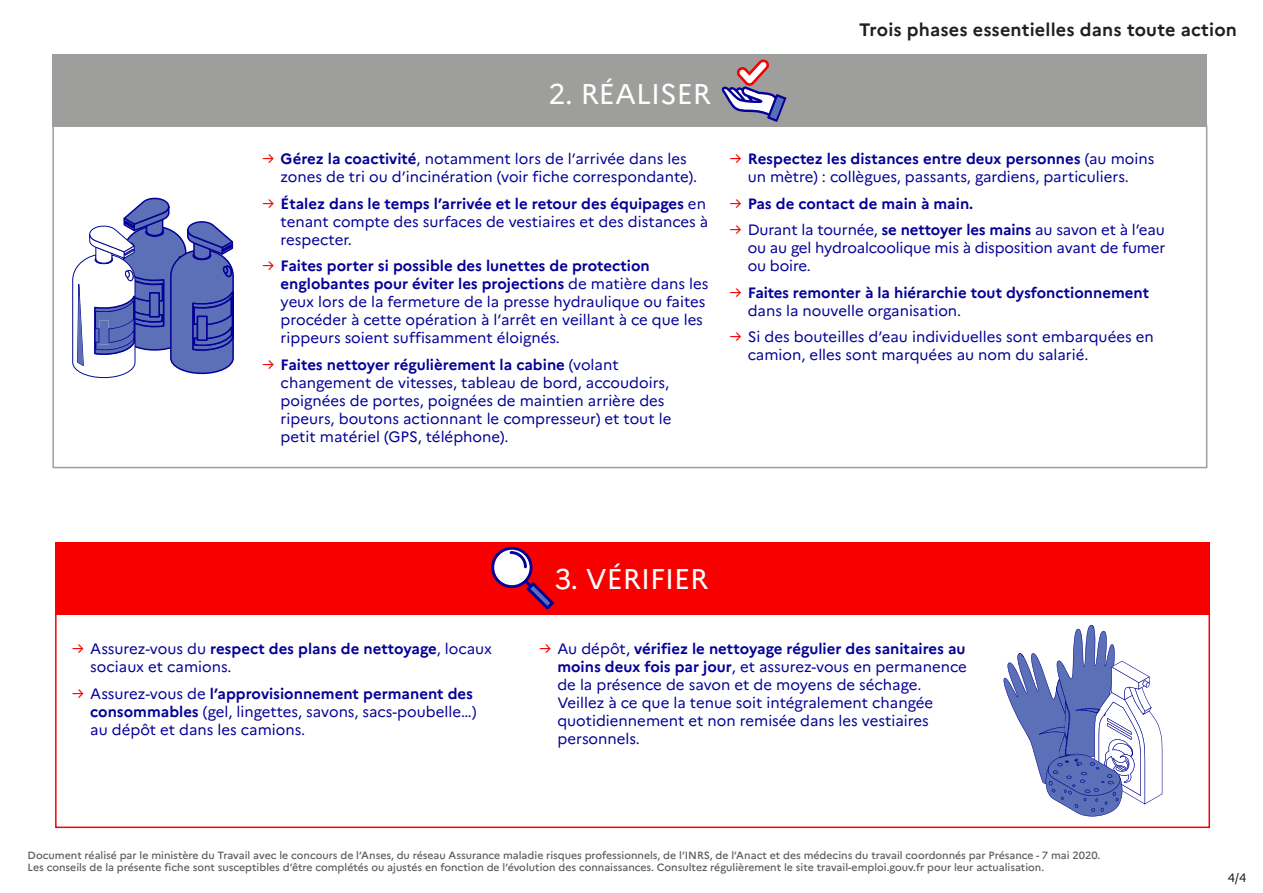
<style>
.page{position:relative;width:1263px;height:893px;background:#fff}
.page>*{position:absolute;margin:0;border:0;box-sizing:border-box;transform-origin:0 0}
.titre_1{font:28.5px "Marianne";color:#fff}
.t1{font:700 18px "Marianne";letter-spacing:.01em;color:#231f20}
.t2{font:15px/18px "Marianne";color:#050096}
.t3{font:700 15px/18px "Marianne";color:#050096}
.t4{font:12px "Marianne";color:#231f20}
.légendes{font:500 10.5px "Marianne";color:#5a5d5d}
.s1{color:#f70000}
.s2{font-weight:700}
.s3{font-weight:400;color:#f70000}
.s4{font-weight:400}
</style>
<div class="page">
<div style="left:52px;top:54px;width:1155px;height:72px;background:#9e9e9c"></div>
<div style="left:52px;top:125px;width:1155px;height:343px;border:2px solid #9e9e9c"></div>
<div style="left:55px;top:542px;width:1155px;height:72px;background:#f70000"></div>
<div style="left:55px;top:613px;width:1155px;height:215px;border:2px solid #f70000"></div>
<svg style="left:491px;top:547px;width:63px;height:63px"></svg>
<svg style="left:721px;top:59px;width:65px;height:63px"></svg>
<svg style="left:1003px;top:625px;width:159px;height:192px"></svg>
<svg style="left:72px;top:197px;width:162px;height:182px"></svg>
<p class="titre_1" style="left:548px;top:76px;width:164px">2. RÉALISER</p>
<p class="t1" style="left:859px;top:18px;width:379px">Trois phases essentielles dans toute action</p>
<p class="t2" style="left:281px;top:150px;width:418px;text-indent:-18px"><span class="s1">→</span> <span class="s2">Gérez la coactivité</span>, notamment lors de l’arrivée dans les zones de tri ou d’incinération (voir fiche correspondante).</p>
<p class="t2" style="left:281px;top:194px;width:429px;text-indent:-18px"><span class="s1">→</span> <span class="s2">Étalez dans le temps l’arrivée et le retour des équipages</span> en tenant compte des surfaces de vestiaires et des distances à respecter.</p>
<p class="t2" style="left:281px;top:257px;width:429px;text-indent:-18px"><span class="s1">→</span> <span class="s2">Faites porter si possible des lunettes de protection englobantes pour éviter les projections</span> de matière dans les yeux lors de la fermeture de la presse hydraulique ou faites procéder à cette opération à l’arrêt en veillant à ce que les rippeurs soient suffisamment éloignés.</p>
<p class="t2" style="left:281px;top:355px;width:392px;text-indent:-18px"><span class="s1">→</span> <span class="s2">Faites nettoyer régulièrement la cabine</span> (volant changement de vitesses, tableau de bord, accoudoirs, poignées de portes, poignées de maintien arrière des ripeurs, boutons actionnant le compresseur) et tout le petit matériel (GPS, téléphone).</p>
<p class="t2" style="left:730px;top:150px;width:426px;text-align:center"><span class="s1">→</span> <span class="s2">Respectez les distances entre deux personnes</span> (au moins un mètre) : collègues, passants, gardiens, particuliers.</p>
<p class="t3" style="left:730px;top:194px;width:245px"><span class="s3">→</span> Pas de contact de main à main.</p>
<p class="t2" style="left:748px;top:221px;width:419px;text-align:justify;text-indent:-18px"><span class="s1">→</span> Durant la tournée, <span class="s2">se nettoyer les mains</span> au savon et à l’eau ou au gel hydroalcoolique mis à disposition avant de fumer ou boire.</p>
<p class="t3" style="left:748px;top:283px;width:403px;text-indent:-18px"><span class="s3">→</span> Faites remonter à la hiérarchie tout dysfonctionnement <span class="s4">dans la nouvelle organisation.</span></p>
<p class="t2" style="left:748px;top:328px;width:408px;text-indent:-18px"><span class="s1">→</span> Si des bouteilles d’eau individuelles sont embarquées en camion, elles sont marquées au nom du salarié.</p>
<p class="titre_1" style="left:555px;top:561px;width:155px">3. VÉRIFIER</p>
<p class="t2" style="left:90px;top:640px;width:403px;text-indent:-18px"><span class="s1">→</span> Assurez-vous du <span class="s2">respect des plans de nettoyage</span>, locaux sociaux et camions.</p>
<p class="t2" style="left:90px;top:684px;width:388px;text-indent:-18px"><span class="s1">→</span> Assurez-vous de <span class="s2">l’approvisionnement permanent des consommables</span> (gel, lingettes, savons, sacs-poubelle…) au dépôt et dans les camions.</p>
<p class="t2" style="left:557px;top:640px;width:411px;text-indent:-18px"><span class="s1">→</span> Au dépôt, <span class="s2">vérifiez le nettoyage régulier des sanitaires au moins deux fois par jour</span>, et assurez-vous en permanence de la présence de savon et de moyens de séchage.<br>Veillez à ce que la tenue soit intégralement changée quotidiennement et non remisée dans les vestiaires personnels.</p>
<p class="légendes" style="left:28px;top:848px;width:1074px">Document réalisé par le ministère du Travail avec le concours de l’Anses, du réseau Assurance maladie risques professionnels, de l’INRS, de l’Anact et des médecins du travail coordonnés par Présance - 7 mai 2020.</p>
<p class="légendes" style="left:28px;top:861px;width:1018px">Les conseils de la présente fiche sont susceptibles d’être complétés ou ajustés en fonction de l’évolution des connaissances. Consultez régulièrement le site travail-emploi.gouv.fr pour leur actualisation.</p>
<p class="t4" style="left:1228px;top:870px;width:20px">4/4</p>
</div>
